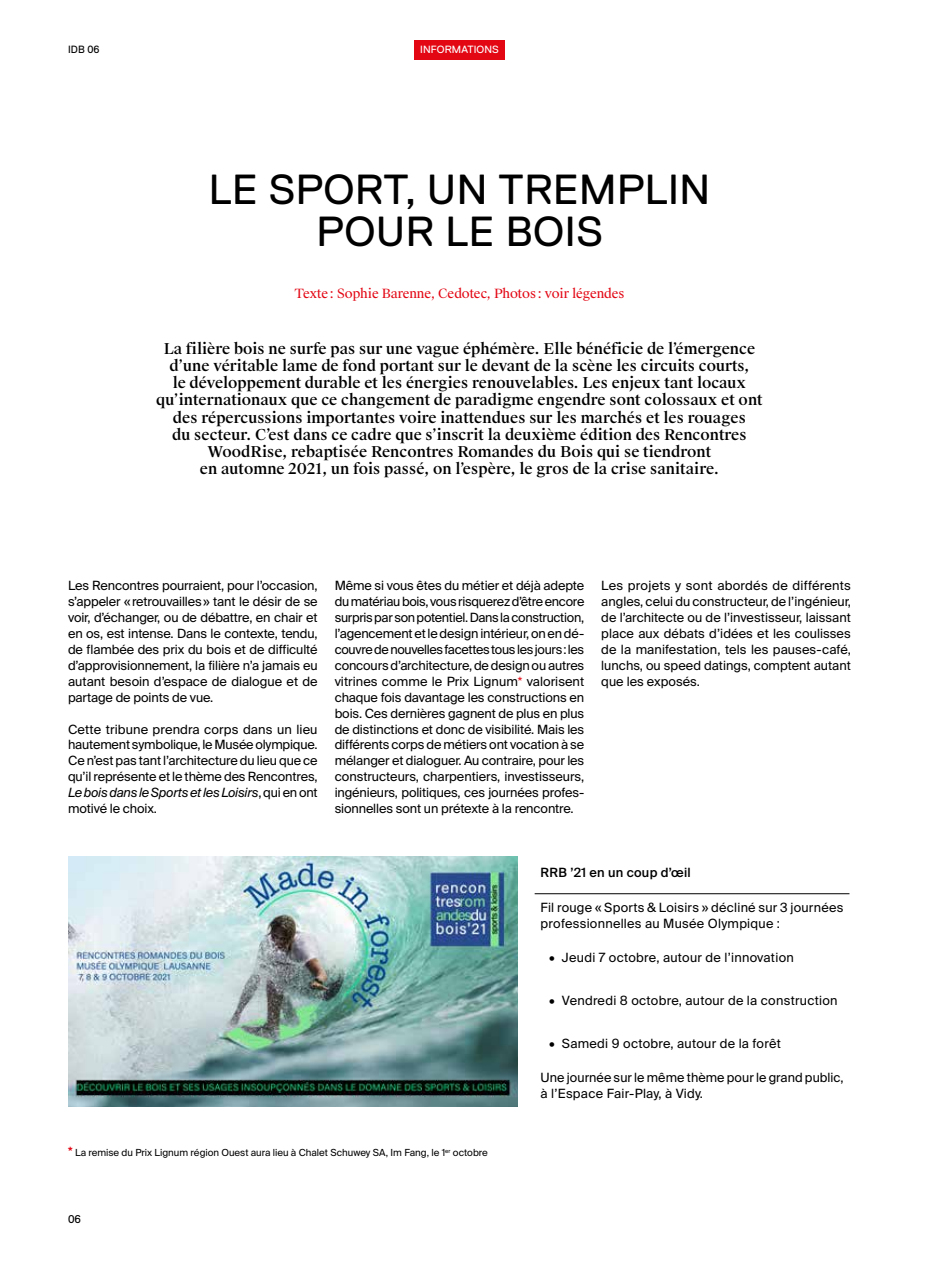
<style>
.page{position:relative;width:936px;height:1263px;background:#fff}
.page>*{position:absolute;margin:0;border:0;box-sizing:border-box;transform-origin:0 0}
.t1{font:42px/42px "Replica Pro";letter-spacing:.01em;color:#000;text-align:center}
.t2{font:500 15px/17.2px "Suisse Works";color:#000;text-align:center}
.t3{font:12.75px/15.9px "Suisse Intl";letter-spacing:.005em;color:#000;text-align:justify}
.t4{font:12.75px "Suisse Works";letter-spacing:-.01em;color:#e30613}
.t5{font:500 12.75px "Suisse Intl";letter-spacing:.02em;color:#000}
.t6{font:11.25px "Replica Pro";color:#000}
.t7{font:10.5px "Replica Pro";letter-spacing:.01em;color:#fff}
.t8{font:10.5px "Replica Pro";color:#000}
.t9{font:9.75px "Suisse Intl";color:#000}
.s1{font-style:italic}
.s2{color:#e30613}
.s3{font-weight:500;font-size:12.75px;color:#e30613}
</style>
<div class="page">
<div style="left:414px;top:40px;width:91px;height:19px;background:#e30613"></div>
<hr style="left:534px;top:893px;width:315px;height:1px;background:#000">
<img style="left:68px;top:857px;width:449px;height:249px">
<p class="t8" style="left:68px;top:44px;width:33px">IDB 06</p>
<p class="t7" style="left:420px;top:44px;width:80px">INFORMATIONS</p>
<h1 class="t1" style="left:209px;top:169px;width:503px">LE SPORT, UN TREMPLIN<br>POUR LE BOIS</h1>
<p class="t4" style="left:294px;top:286px;width:331px">Texte: Sophie Barenne, Cedotec, Photos: voir légendes</p>
<p class="t2" style="left:156px;top:340px;width:608px">La filière bois ne surfe pas sur une vague éphémère. Elle bénéficie de l’émergence d’une véritable lame de fond portant sur le devant de la scène les circuits courts,<br>le développement durable et les énergies renouvelables. Les enjeux tant locaux qu’internationaux que ce changement de paradigme engendre sont colossaux et ont des répercussions importantes voire inattendues sur les marchés et les rouages<br>du secteur. C’est dans ce cadre que s’inscrit la deuxième édition des Rencontres WoodRise, rebaptisée Rencontres Romandes du Bois qui se tiendront<br>en automne 2021, un fois passé, on l’espère, le gros de la crise sanitaire.</p>
<p class="t3" style="left:68px;top:578px;width:251px">Les Rencontres pourraient, pour l’occasion, s’appeler «retrouvailles» tant le désir de se voir, d’échanger, ou de débattre, en chair et en os, est intense. Dans le contexte, tendu, de flambée des prix du bois et de difficulté d’approvisionnement, la filière n’a jamais eu autant besoin d’espace de dialogue et de partage de points de vue.</p>
<p class="t3" style="left:68px;top:721px;width:251px">Cette tribune prendra corps dans un lieu hautement symbolique, le Musée olympique.<br>Ce n’est pas tant l’architecture du lieu que ce qu’il représente et le thème des Rencontres, <span class="s1">Le bois dans le Sports et les Loisirs</span>, qui en ont motivé le choix.</p>
<p class="t3" style="left:334px;top:578px;width:251px">Même si vous êtes du métier et déjà adepte du matériau bois, vous risquerez d’être encore surpris par son potentiel. Dans la construction, l’agencement et le design intérieur, on en dé&shy;couvre de nouvelles facettes tous les jours: les concours d’architecture, de design ou autres vitrines comme le Prix Lignum<span class="s2">*</span> valorisent chaque fois davantage les constructions en bois. Ces dernières gagnent de plus en plus de distinctions et donc de visibilité. Mais les différents corps de métiers ont vocation à se mélanger et dialoguer. Au contraire, pour les constructeurs, charpentiers, investisseurs, ingénieurs, politiques, ces journées profes&shy;sionnelles sont un prétexte à la rencontre.</p>
<p class="t3" style="left:601px;top:578px;width:251px">Les projets y sont abordés de différents angles, celui du constructeur, de l’ingénieur, de l’architecte ou de l’investisseur, laissant place aux débats d’idées et les coulisses de la manifestation, tels les pauses-café, lunchs, ou speed datings, comptent autant que les exposés.</p>
<p class="t5" style="left:540px;top:865px;width:152px">RRB ’21 en un coup d’œil</p>
<p class="t3" style="left:540px;top:899px;width:304px">Fil rouge « Sports &amp; Loisirs » décliné sur 3 journées professionnelles au Musée Olympique :</p>
<p class="t3" style="left:549px;top:950px;width:246px">• Jeudi 7 octobre, autour de l’innovation</p>
<p class="t3" style="left:549px;top:992px;width:290px">• Vendredi 8 octobre, autour de la construction</p>
<p class="t3" style="left:549px;top:1035px;width:233px">• Samedi 9 octobre, autour de la forêt</p>
<p class="t3" style="left:540px;top:1070px;width:304px">Une journée sur le même thème pour le grand public, à l’Espace Fair-Play, à Vidy.</p>
<p class="t9" style="left:68px;top:1147px;width:421px"><span class="s3">*</span> La remise du Prix Lignum région Ouest aura lieu à Chalet Schuwey SA, Im Fang, le 1<sup>er</sup> octobre</p>
<p class="t6" style="left:68px;top:1212px;width:14px">06</p>
</div>
